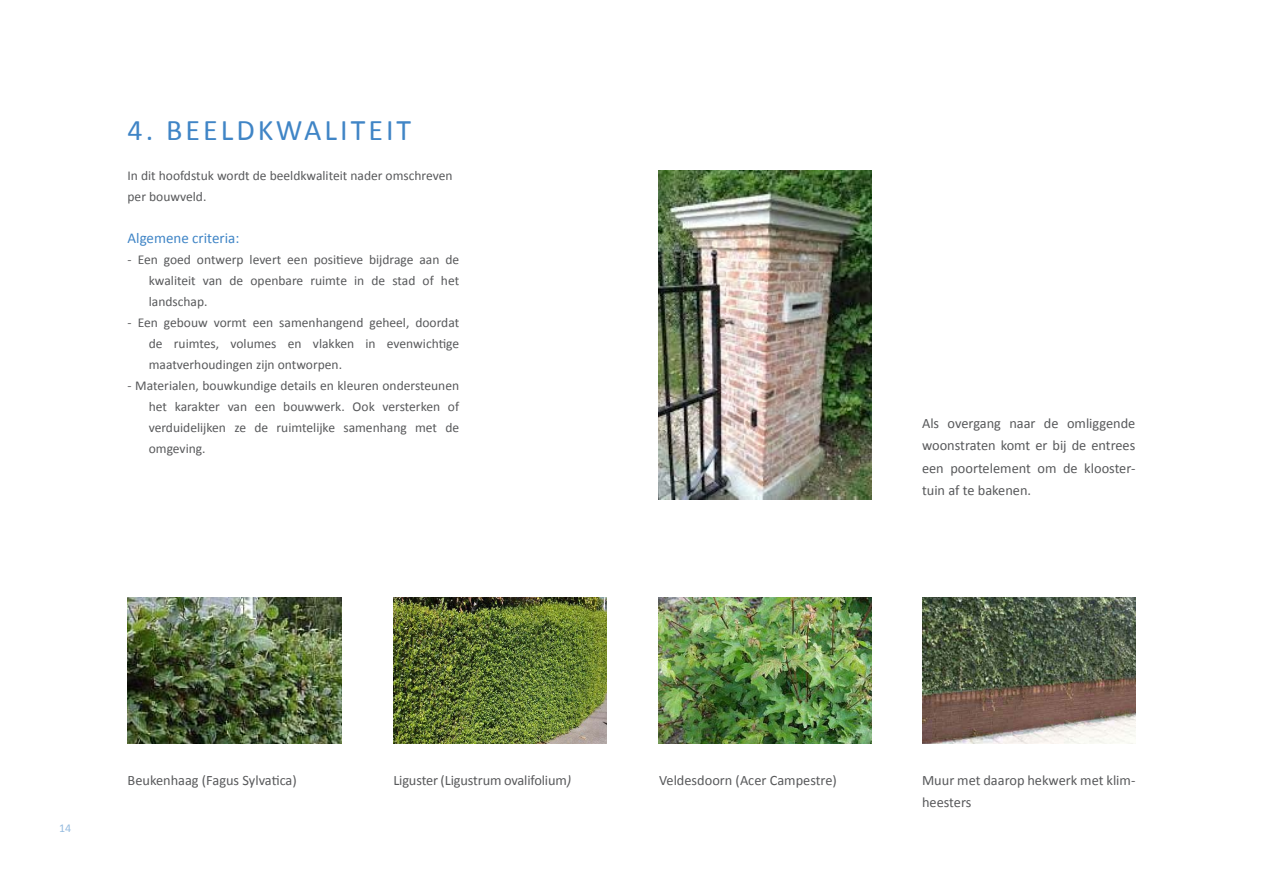
<style>
.page{position:relative;width:1263px;height:893px;background:#fff}
.page>*{position:absolute;margin:0;border:0;box-sizing:border-box;transform-origin:0 0}
.t1{font:30px "Calibri";color:#4085c6}
.t2{font:15px "Calibri";color:#4085c6}
.t3{font:14.4px/22.4px "Calibri";color:#58595b}
.t4{font:13.5px/21px "Calibri";color:#58595b;text-align:justify}
.t5{font:12px "Calibri";color:#669dd1}
.s1{font-style:italic}
</style>
<div class="page">
<hr style="left:1262px;top:0;width:1px;height:893px;background:#4085c6">
<img style="left:658px;top:170px;width:214px;height:329px">
<img style="left:128px;top:597px;width:214px;height:147px">
<img style="left:393px;top:597px;width:214px;height:147px">
<img style="left:658px;top:597px;width:214px;height:147px">
<img style="left:922px;top:597px;width:213px;height:147px">
<h1 class="t1" style="left:128px;top:111px;width:56px">4. BEE</h1>
<h1 class="t1" style="left:221px;top:111px;width:59px">LDKWA</h1>
<h1 class="t1" style="left:325px;top:111px;width:31px">LITEIT</h1>
<p class="t4" style="left:128px;top:165px;width:326px">I n dit hoofdstuk wordt de beeldkwaliteit nader omschreven per bouwveld.</p>
<p class="t2" style="left:128px;top:229px;width:113px">Algemene criteria:</p>
<p class="t4" style="left:149px;top:249px;width:312px;text-indent:-21px">- Een goed ontwerp levert een positieve bijdrage aan de kwaliteit van de openbare ruimte in de stad of het landschap.</p>
<p class="t4" style="left:149px;top:312px;width:312px;text-indent:-21px">- Een gebouw vormt een samenhangend geheel, doordat de ruimtes, volumes en vlakken in evenwichtige maatverhoudingen zijn ontworpen.</p>
<p class="t4" style="left:149px;top:375px;width:312px;text-indent:-21px">- Materialen, bouwkundige details en kleuren ondersteunen het karakter van een bouwwerk. Ook versterken of verduidelijken ze de ruimtelijke samenhang met de omgeving.</p>
<p class="t3" style="left:922px;top:412px;width:215px;text-align:justify">Als overgang naar de omliggende woonstraten komt er bij de entrees een poortelement om de klooster&shy;tuin af te bakenen.</p>
<p class="t5" style="left:59px;top:820px;width:14px">14</p>
<p class="t3" style="left:128px;top:769px;width:171px">Beukenhaag (Fagus Sylvatica)</p>
<p class="t3" style="left:393px;top:769px;width:179px">Liguster (Ligustrum ovalifolium<span class="s1">)</span></p>
<p class="t3" style="left:659px;top:769px;width:179px">Veldesdoorn (Acer Campestre)</p>
<p class="t3" style="left:922px;top:769px;width:215px">Muur met daarop hekwerk met klim&shy;heesters</p>
</div>
